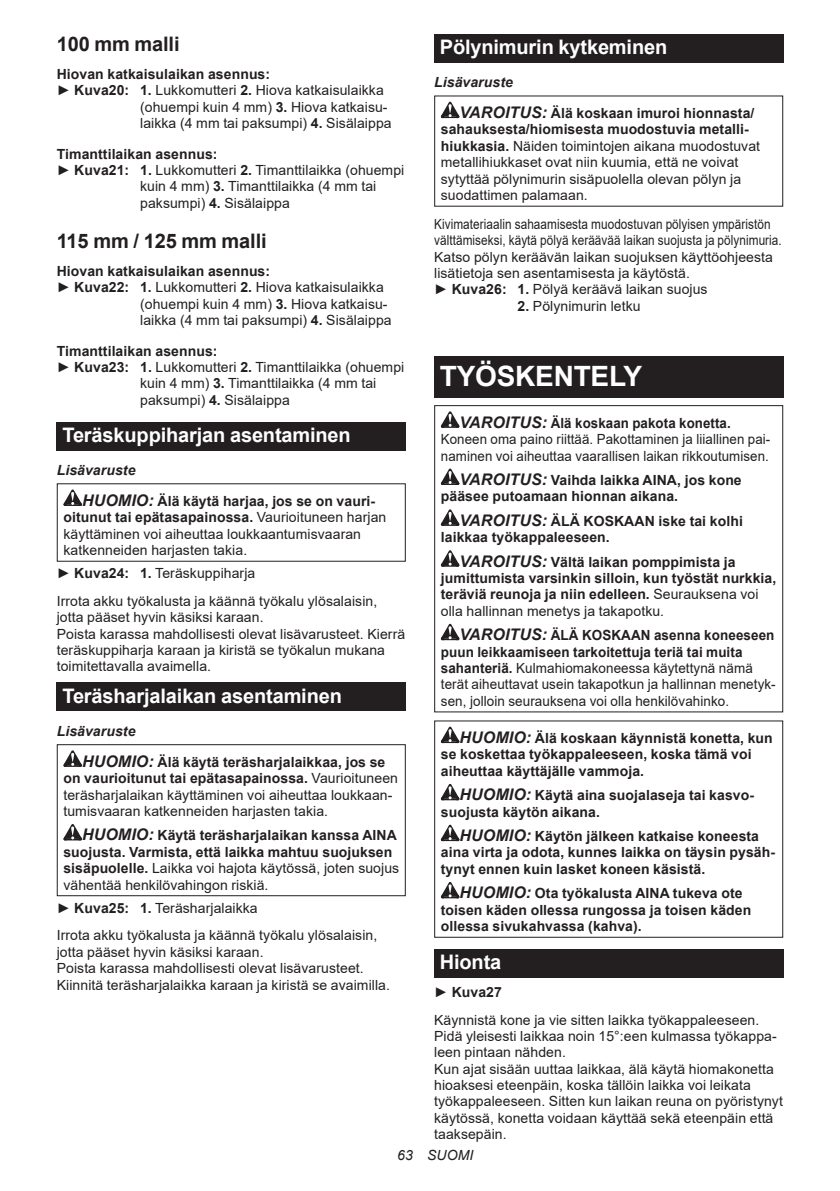
<style>
.page{position:relative;width:840px;height:1191px;background:#fff}
.page>*{position:absolute;margin:0;border:0;box-sizing:border-box;transform-origin:0 0}
.t1{font:700 28px "Arial";letter-spacing:-.01em;color:#fff}
.t2{font:700 20px "Arial";letter-spacing:-.01em;color:#fff}
.t3{font:700 20px "Arial";letter-spacing:-.01em;color:#231f20}
.t4{font:14px/16.4px "Arial";letter-spacing:.005em;color:#231f20}
.t5{font:700 14px/16.4px "Arial";letter-spacing:.005em;color:#231f20}
.t6{font:14px/16.4px "Arial";letter-spacing:.005em;color:#231f20;scale:.84 1}
.t7{font:14px/16.4px "Arial";letter-spacing:.005em;color:#231f20;scale:.96 1}
.t8{font:14px/16.4px "Arial";letter-spacing:.005em;color:#231f20;scale:.95 1}
.t9{font:italic 14px "Arial";letter-spacing:.005em;color:#231f20}
.s1{font-weight:700}
.s2{font-style:italic}
.s3{font-style:italic;font-size:16px}
.s4{font-weight:400}
.s5{font-weight:700;font-style:italic;font-size:16px}
</style>
<div class="page">
<div style="left:57px;top:422px;width:348px;height:28px;background:#231f20"></div>
<svg style="left:63px;top:489px;width:19px;height:17px"></svg>
<div style="left:57px;top:483px;width:348px;height:79px;border:1px solid #231f20"></div>
<div style="left:57px;top:682px;width:348px;height:29px;background:#231f20"></div>
<svg style="left:63px;top:750px;width:19px;height:17px"></svg>
<svg style="left:63px;top:824px;width:19px;height:16px"></svg>
<div style="left:57px;top:744px;width:348px;height:152px;border:1px solid #231f20"></div>
<div style="left:434px;top:34px;width:348px;height:29px;background:#231f20"></div>
<svg style="left:440px;top:102px;width:19px;height:16px"></svg>
<div style="left:434px;top:356px;width:348px;height:41px;background:#231f20"></div>
<svg style="left:440px;top:411px;width:19px;height:17px"></svg>
<svg style="left:440px;top:468px;width:19px;height:17px"></svg>
<svg style="left:440px;top:509px;width:19px;height:17px"></svg>
<svg style="left:440px;top:550px;width:19px;height:16px"></svg>
<svg style="left:440px;top:624px;width:19px;height:16px"></svg>
<div style="left:434px;top:405px;width:348px;height:307px;border:1px solid #231f20"></div>
<svg style="left:440px;top:726px;width:19px;height:17px"></svg>
<svg style="left:440px;top:784px;width:19px;height:16px"></svg>
<svg style="left:440px;top:824px;width:19px;height:17px"></svg>
<svg style="left:440px;top:882px;width:19px;height:16px"></svg>
<div style="left:434px;top:949px;width:348px;height:28px;background:#231f20"></div>
<h2 class="t3" style="left:57px;top:36px;width:124px">100 mm malli</h2>
<p class="t5" style="left:57px;top:67px;width:215px">Hiovan katkaisulaikan asennus:</p>
<p class="t4" style="left:57px;top:82px;width:328px">► <span class="s1">Kuva20: 1.</span> Lukkomutteri <span class="s1">2.</span> Hiova katkaisulaikka</p>
<p class="t4" style="left:140px;top:98px;width:249px">(ohuempi kuin 4 mm) <span class="s1">3.</span> Hiova katkaisu-</p>
<p class="t4" style="left:140px;top:115px;width:253px">laikka (4 mm tai paksumpi) <span class="s1">4.</span> Sisälaippa</p>
<p class="t5" style="left:57px;top:147px;width:162px">Timanttilaikan asennus:</p>
<p class="t4" style="left:57px;top:162px;width:349px">► <span class="s1">Kuva21: 1.</span> Lukkomutteri <span class="s1">2.</span> Timanttilaikka (ohuempi</p>
<p class="t4" style="left:140px;top:178px;width:237px">kuin 4 mm) <span class="s1">3.</span> Timanttilaikka (4 mm tai</p>
<p class="t4" style="left:140px;top:195px;width:151px">paksumpi) <span class="s1">4.</span> Sisälaippa</p>
<h2 class="t3" style="left:57px;top:233px;width:211px">115 mm / 125 mm malli</h2>
<p class="t5" style="left:57px;top:264px;width:215px">Hiovan katkaisulaikan asennus:</p>
<p class="t4" style="left:57px;top:279px;width:328px">► <span class="s1">Kuva22: 1.</span> Lukkomutteri <span class="s1">2.</span> Hiova katkaisulaikka</p>
<p class="t4" style="left:140px;top:295px;width:249px">(ohuempi kuin 4 mm) <span class="s1">3.</span> Hiova katkaisu-</p>
<p class="t4" style="left:140px;top:312px;width:253px">laikka (4 mm tai paksumpi) <span class="s1">4.</span> Sisälaippa</p>
<p class="t5" style="left:57px;top:344px;width:162px">Timanttilaikan asennus:</p>
<p class="t4" style="left:57px;top:359px;width:349px">► <span class="s1">Kuva23: 1.</span> Lukkomutteri <span class="s1">2.</span> Timanttilaikka (ohuempi</p>
<p class="t4" style="left:140px;top:375px;width:237px">kuin 4 mm) <span class="s1">3.</span> Timanttilaikka (4 mm tai</p>
<p class="t4" style="left:140px;top:391px;width:151px">paksumpi) <span class="s1">4.</span> Sisälaippa</p>
<h2 class="t2" style="left:62px;top:427px;width:290px">Teräskuppiharjan asentaminen</h2>
<p class="t5" style="left:82px;top:456px;width:294px;line-height:30.6px;text-indent:-25px"><span class="s2">Lisävaruste<br></span><span class="s3">HUOMIO:</span> Älä käytä harjaa, jos se on vauri-</p>
<p class="t4" style="left:63px;top:509px;width:324px"><span class="s1">oitunut tai epätasapainossa.</span> Vaurioituneen harjan käyttäminen voi aiheuttaa loukkaantumisvaaran katkenneiden harjasten takia.</p>
<p class="t4" style="left:57px;top:559px;width:322px;line-height:27.8px">► <span class="s1">Kuva24: 1.</span> Teräskuppiharja<br>Irrota akku työkalusta ja käännä työkalu ylösalaisin,</p>
<p class="t4" style="left:57px;top:609px;width:350px">jotta pääset hyvin käsiksi karaan.<br>Poista karassa mahdollisesti olevat lisävarusteet. Kierrä teräskuppiharja karaan ja kiristä se työkalun mukana toimitettavalla avaimella.</p>
<h2 class="t2" style="left:62px;top:687px;width:281px">Teräsharjalaikan asentaminen</h2>
<p class="t5" style="left:82px;top:717px;width:304px;line-height:30.6px;text-indent:-25px"><span class="s2">Lisävaruste<br></span><span class="s3">HUOMIO:</span> Älä käytä teräsharjalaikkaa, jos se</p>
<p class="t4" style="left:63px;top:771px;width:336px"><span class="s1">on vaurioitunut tai epätasapainossa.</span> Vaurioituneen teräsharjalaikan käyttäminen voi aiheuttaa loukkaan&shy;tumisvaaran katkenneiden harjasten takia.</p>
<p class="t5" style="left:63px;top:828px;width:337px;text-indent:19px"><span class="s3">HUOMIO:</span> Käytä teräsharjalaikan kanssa AINA suojusta. Varmista, että laikka mahtuu suojuksen sisäpuolelle. <span class="s4">Laikka voi hajota käytössä, joten suojus vähentää henkilövahingon riskiä.</span></p>
<p class="t4" style="left:57px;top:893px;width:322px;line-height:27.8px">► <span class="s1">Kuva25: 1.</span> Teräsharjalaikka<br>Irrota akku työkalusta ja käännä työkalu ylösalaisin,</p>
<p class="t4" style="left:57px;top:943px;width:334px">jotta pääset hyvin käsiksi karaan.<br>Poista karassa mahdollisesti olevat lisävarusteet.<br>Kiinnitä teräsharjalaikka karaan ja kiristä se avaimilla.</p>
<h2 class="t2" style="left:439px;top:39px;width:229px">Pölynimurin kytkeminen</h2>
<p class="t5" style="left:459px;top:68px;width:296px;line-height:30.6px;text-indent:-25px"><span class="s2">Lisävaruste<br></span><span class="s3">VAROITUS:</span> Älä koskaan imuroi hionnasta/</p>
<p class="t4" style="left:440px;top:121px;width:320px"><span class="s1">sahauksesta/hiomisesta muodostuvia metalli&shy;hiukkasia.</span> Näiden toimintojen aikana muodostuvat metallihiukkaset ovat niin kuumia, että ne voivat sytyttää pölynimurin sisäpuolella olevan pölyn ja suodattimen palamaan.</p>
<p class="t6" style="left:434px;top:217px;width:415px">Kivimateriaalin sahaamisesta muodostuvan pölyisen ympäristön välttämiseksi, käytä pölyä keräävää laikan suojusta ja pölynimuria.<br>Katso pölyn keräävän laikan suojuksen käyttöohjeesta lisätietoja sen asentamisesta ja käytöstä.<br>► <span class="s1">Kuva26: 1.</span> Pölyä keräävä laikan suojus</p>
<p class="t4" style="left:517px;top:297px;width:124px"><span class="s1">2.</span> Pölynimurin letku</p>
<h1 class="t1" style="left:439px;top:365px;width:204px">TYÖSKENTELY</h1>
<p class="t8" style="left:440px;top:414px;width:348px;text-indent:19px"><span class="s5">VAROITUS:</span> <span class="s1">Älä koskaan pakota konetta.<br></span>Koneen oma paino riittää. Pakottaminen ja liiallinen pai&shy;naminen voi aiheuttaa vaarallisen laikan rikkoutumisen.</p>
<p class="t5" style="left:440px;top:473px;width:302px;text-indent:19px"><span class="s3">VAROITUS:</span> Vaihda laikka AINA, jos kone pääsee putoamaan hionnan aikana.</p>
<p class="t5" style="left:440px;top:514px;width:303px;text-indent:19px"><span class="s3">VAROITUS:</span> ÄLÄ KOSKAAN iske tai kolhi laikkaa työkappaleeseen.</p>
<p class="t5" style="left:440px;top:554px;width:337px;text-indent:19px"><span class="s3">VAROITUS:</span> Vältä laikan pomppimista ja jumittumista varsinkin silloin, kun työstät nurkkia, teräviä reunoja ja niin edelleen. <span class="s4">Seurauksena voi olla hallinnan menetys ja takapotku.</span></p>
<p class="t7" style="left:440px;top:628px;width:350px;text-indent:19px"><span class="s5">VAROITUS:</span> <span class="s1">ÄLÄ KOSKAAN asenna koneeseen puun leikkaamiseen tarkoitettuja teriä tai muita sahanteriä.</span> Kulmahiomakoneessa käytettynä nämä terät aiheuttavat usein takapotkun ja hallinnan menetyk&shy;sen, jolloin seurauksena voi olla henkilövahinko.</p>
<p class="t5" style="left:440px;top:731px;width:333px;text-indent:19px"><span class="s3">HUOMIO:</span> Älä koskaan käynnistä konetta, kun se koskettaa työkappaleeseen, koska tämä voi aiheuttaa käyttäjälle vammoja.</p>
<p class="t5" style="left:440px;top:788px;width:314px;text-indent:19px"><span class="s3">HUOMIO:</span> Käytä aina suojalaseja tai kasvo&shy;suojusta käytön aikana.</p>
<p class="t5" style="left:440px;top:829px;width:335px;text-indent:19px"><span class="s3">HUOMIO:</span> Käytön jälkeen katkaise koneesta aina virta ja odota, kunnes laikka on täysin pysäh&shy;tynyt ennen kuin lasket koneen käsistä.</p>
<p class="t5" style="left:440px;top:886px;width:312px;text-indent:19px"><span class="s3">HUOMIO:</span> Ota työkalusta AINA tukeva ote toisen käden ollessa rungossa ja toisen käden ollessa sivukahvassa (kahva).</p>
<h2 class="t2" style="left:439px;top:954px;width:63px">Hionta</h2>
<p class="t4" style="left:434px;top:978px;width:326px;line-height:27.8px">► <span class="s1">Kuva27<br></span>Käynnistä kone ja vie sitten laikka työkappaleeseen.</p>
<p class="t4" style="left:434px;top:1027px;width:350px">Pidä yleisesti laikkaa noin 15°:een kulmassa työkappa&shy;leen pintaan nähden.<br>Kun ajat sisään uuttaa laikkaa, älä käytä hiomakonetta hioaksesi eteenpäin, koska tällöin laikka voi leikata työkappaleeseen. Sitten kun laikan reuna on pyöristynyt käytössä, konetta voidaan käyttää sekä eteenpäin että taaksepäin.</p>
<p class="t9" style="left:397px;top:1147px;width:78px">63 SUOMI</p>
</div>
